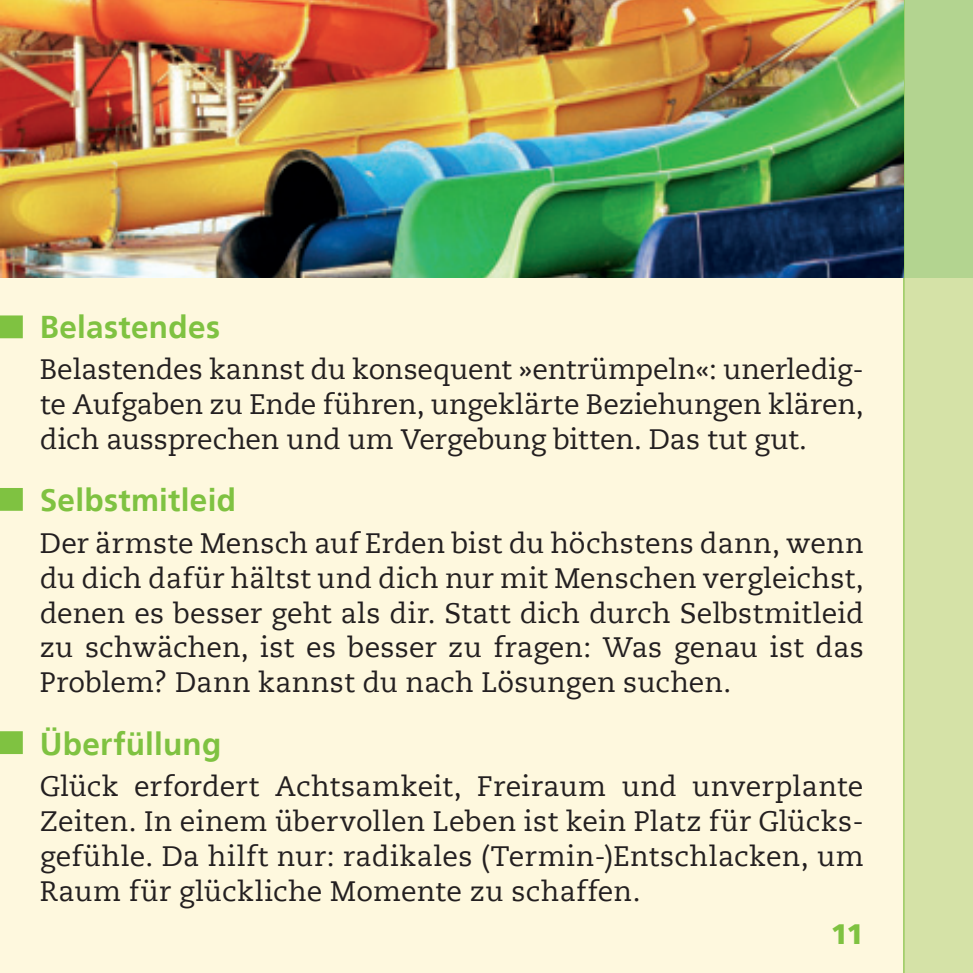
<style>
.page{position:relative;width:973px;height:973px;background:#fff}
.page>*{position:absolute;margin:0;border:0;box-sizing:border-box;transform-origin:0 0}
.t1{font:700 31.5px "Frutiger LT";letter-spacing:.01em;color:#7fc241}
.t2{font:28px/34.6px "Caecilia LT";letter-spacing:.005em;color:#231f20;text-align:justify}
.t3{font:900 28px "Frutiger LT";color:#7fc241}
</style>
<div class="page">
<div style="left:0;top:0;width:972px;height:972px;background:#fef8de"></div>
<svg style="left:904px;top:0;width:68px;height:972px;background:#c9dd9d"></svg>
<hr style="left:903px;top:0;width:1px;height:972px;background:#7fc241">
<svg style="left:0;top:315px;width:23px;height:23px"></svg>
<svg style="left:0;top:488px;width:23px;height:22px"></svg>
<svg style="left:0;top:731px;width:23px;height:22px"></svg>
<img style="left:0;top:0;width:903px;height:278px">
<p class="t1" style="left:40px;top:308px;width:182px">Belastendes</p>
<p class="t2" style="left:40px;top:352px;width:825px">Belastendes kannst du konsequent »entrümpeln«: unerledig&shy;te Aufgaben zu Ende führen, ungeklärte Beziehungen klären, dich aussprechen und um Vergebung bitten. Das tut gut.</p>
<p class="t1" style="left:40px;top:481px;width:198px">Selbstmitleid</p>
<p class="t2" style="left:40px;top:526px;width:825px">Der ärmste Mensch auf Erden bist du höchstens dann, wenn du dich dafür hältst und dich nur mit Menschen vergleichst, denen es besser geht als dir. Statt dich durch Selbstmitleid zu schwächen, ist es besser zu fragen: Was genau ist das Problem? Dann kannst du nach Lösungen suchen.</p>
<p class="t1" style="left:40px;top:725px;width:183px">Überfüllung</p>
<p class="t2" style="left:40px;top:769px;width:825px">Glück erfordert Achtsamkeit, Freiraum und unverplante Zeiten. In einem übervollen Leben ist kein Platz für Glücks&shy;gefühle. Da hilft nur: radikales (Termin-)Entschlacken, um Raum für glückliche Momente zu schaffen.</p>
<p class="t3" style="left:830px;top:917px;width:35px">11</p>
</div>
